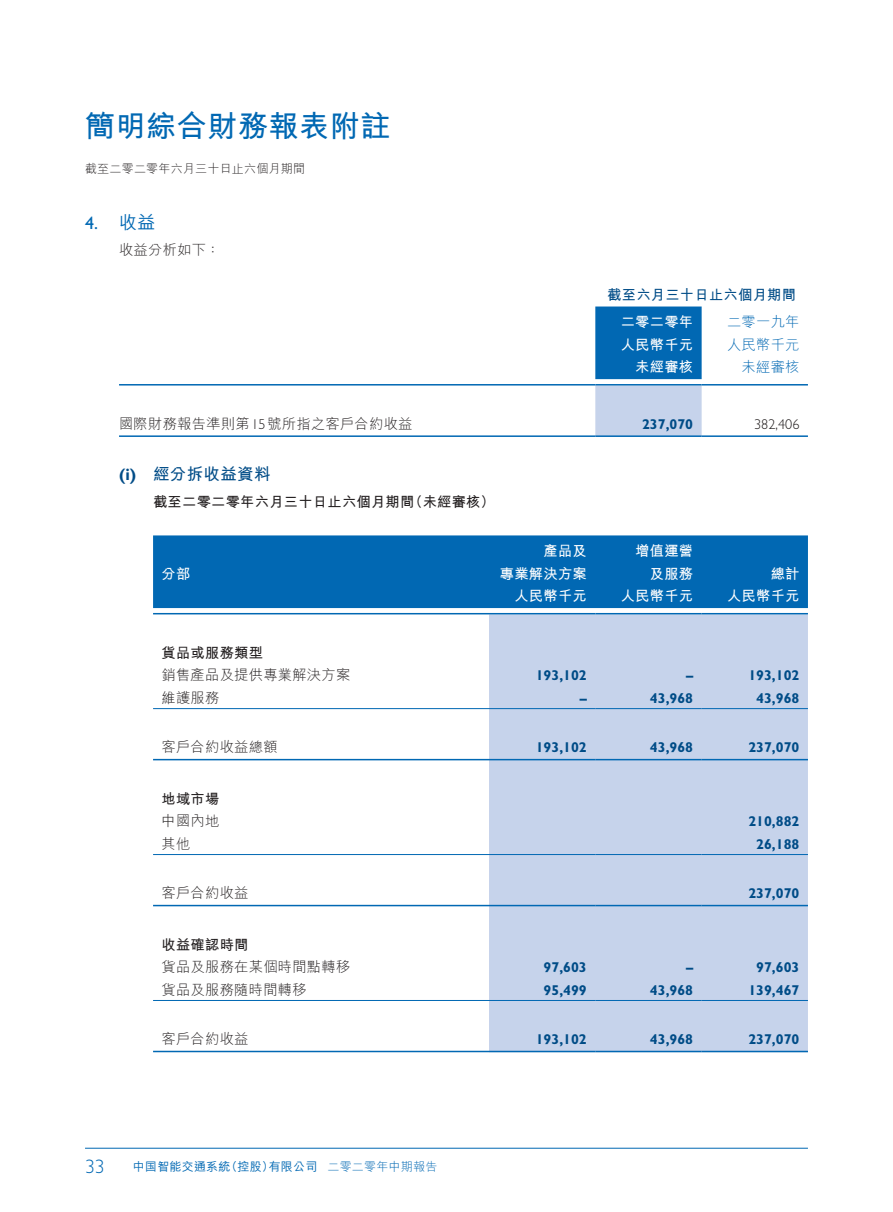
<style>
.page{position:relative;width:893px;height:1212px;background:#fff}
.page>*{position:absolute;margin:0;border:0;box-sizing:border-box;transform-origin:0 0}
.t1{font:700 30px "M Hei HK";letter-spacing:.02em;color:#0168b3}
.t2{font:300 19.5px "Gill Sans Std";color:#0168b3}
._01_H1{font:500 18px "M Hei HK";color:#0168b3}
._01_H1-2{font:18px "Gill Sans Std";color:#0168b3}
._02_H2{font:700 16.5px "M Hei HK";letter-spacing:.02em;color:#004c87}
._02_H2-2{font:700 16.5px "Gill Sans Std";color:#004c87}
._50_Table_txt{font:700 14.25px "Gill Sans Std";color:#004c87}
._50_Table_txt-2{font:300 14.25px "M Hei HK";letter-spacing:.02em;color:#231f20}
._50_Table_txt-3{font:700 14.25px "M Hei HK";letter-spacing:.02em;color:#fff}
._03_H3{font:700 14.25px "M Hei HK";letter-spacing:.02em;color:#231f20}
._50_Table_txt-4{font:700 14.25px "M Hei HK";letter-spacing:.02em;color:#231f20}
._50_Table_txt-5{font:300 14.25px "M Hei HK";letter-spacing:.02em;color:#0168b3}
._50_Table_txt-6{font:700 14.25px "M Hei HK";letter-spacing:.02em;color:#004c87}
._00_txt{font:300 14.25px "M Hei HK";letter-spacing:.02em;color:#231f20}
._50_Table_txt-7{font:300 14.25px "Gill Sans Std";color:#231f20}
.t3{font:300 12px "M Hei HK";letter-spacing:.02em;color:#231f20}
.t4{font:500 12px "M Hei HK";letter-spacing:.02em;color:#0168b3}
.t5{font:300 12px "M Hei HK";letter-spacing:.02em;color:#0168b3}
.s1{font-family:"Gill Sans Std"}
</style>
<div class="page">
<hr style="left:85px;top:1148px;width:723px;height:1px;background:#0168b3">
<div style="left:595px;top:306px;width:107px;height:73px;background:#0168b3"></div>
<div style="left:595px;top:385px;width:107px;height:50px;background:#c6d3eb"></div>
<hr style="left:119px;top:384px;width:476px;height:1px;background:#0168b3">
<hr style="left:595px;top:384px;width:107px;height:1px;background:#0168b3">
<hr style="left:702px;top:384px;width:106px;height:1px;background:#0168b3">
<hr style="left:119px;top:435px;width:476px;height:2px;background:#0168b3">
<hr style="left:595px;top:435px;width:107px;height:2px;background:#0168b3">
<hr style="left:702px;top:435px;width:106px;height:2px;background:#0168b3">
<div style="left:153px;top:535px;width:655px;height:73px;background:#0168b3"></div>
<div style="left:489px;top:614px;width:319px;height:437px;background:#c6d3eb"></div>
<hr style="left:153px;top:613px;width:336px;height:1px;background:#0168b3">
<hr style="left:489px;top:613px;width:106px;height:1px;background:#0168b3">
<hr style="left:595px;top:613px;width:107px;height:1px;background:#0168b3">
<hr style="left:702px;top:613px;width:106px;height:1px;background:#0168b3">
<hr style="left:153px;top:708px;width:336px;height:1px;background:#0168b3">
<hr style="left:489px;top:708px;width:106px;height:1px;background:#0168b3">
<hr style="left:595px;top:708px;width:107px;height:1px;background:#0168b3">
<hr style="left:702px;top:708px;width:106px;height:1px;background:#0168b3">
<hr style="left:153px;top:759px;width:336px;height:1px;background:#0168b3">
<hr style="left:489px;top:759px;width:106px;height:1px;background:#0168b3">
<hr style="left:595px;top:759px;width:107px;height:1px;background:#0168b3">
<hr style="left:702px;top:759px;width:106px;height:1px;background:#0168b3">
<hr style="left:153px;top:854px;width:336px;height:1px;background:#0168b3">
<hr style="left:489px;top:854px;width:106px;height:1px;background:#0168b3">
<hr style="left:595px;top:854px;width:107px;height:1px;background:#0168b3">
<hr style="left:702px;top:854px;width:106px;height:1px;background:#0168b3">
<hr style="left:153px;top:905px;width:336px;height:1px;background:#0168b3">
<hr style="left:489px;top:905px;width:106px;height:1px;background:#0168b3">
<hr style="left:595px;top:905px;width:107px;height:1px;background:#0168b3">
<hr style="left:702px;top:905px;width:106px;height:1px;background:#0168b3">
<hr style="left:153px;top:1000px;width:336px;height:1px;background:#0168b3">
<hr style="left:489px;top:1000px;width:106px;height:1px;background:#0168b3">
<hr style="left:595px;top:1000px;width:107px;height:1px;background:#0168b3">
<hr style="left:702px;top:1000px;width:106px;height:1px;background:#0168b3">
<hr style="left:153px;top:1051px;width:336px;height:1px;background:#0168b3">
<hr style="left:489px;top:1051px;width:106px;height:1px;background:#0168b3">
<hr style="left:595px;top:1051px;width:107px;height:1px;background:#0168b3">
<hr style="left:702px;top:1051px;width:106px;height:1px;background:#0168b3">
<h1 class="t1" style="left:85px;top:104px;width:307px">簡明綜合財務報表附註</h1>
<p class="t3" style="left:85px;top:162px;width:222px">截至二零二零年六月三十日止六個月期間</p>
<p class="_01_H1-2" style="left:85px;top:212px;width:14px">4.</p>
<p class="_01_H1" style="left:119px;top:209px;width:38px">收益</p>
<p class="_00_txt" style="left:119px;top:243px;width:103px">收益分析如下：</p>
<p class="_50_Table_txt-2" style="left:119px;top:416px;width:295px">國際財務報告準則第<span class="s1">15</span>號所指之客戶合約收益</p>
<p class="_02_H2" style="left:153px;top:462px;width:119px">經分拆收益資料</p>
<p class="_02_H2-2" style="left:119px;top:465px;width:19px">)i(</p>
<p class="_03_H3" style="left:408px;top:491px;width:88px">（未經審核(</p>
<p class="_03_H3" style="left:153px;top:491px;width:263px">截至二零二零年六月三十日止六個月期間</p>
<p class="_50_Table_txt-3" style="left:162px;top:563px;width:30px">分部</p>
<p class="_50_Table_txt-3" style="left:543px;top:540px;width:45px">產品及</p>
<p class="_50_Table_txt-3" style="left:500px;top:563px;width:88px">專業解決方案</p>
<p class="_50_Table_txt-3" style="left:514px;top:585px;width:74px">人民幣千元</p>
<p class="_50_Table_txt-4" style="left:162px;top:642px;width:103px">貨品或服務類型</p>
<p class="_50_Table_txt-2" style="left:162px;top:668px;width:190px">銷售產品及提供專業解決方案</p>
<p class="_50_Table_txt-2" style="left:162px;top:690px;width:59px">維護服務</p>
<p class="_50_Table_txt-2" style="left:162px;top:740px;width:117px">客戶合約收益總額</p>
<p class="_50_Table_txt-4" style="left:162px;top:788px;width:59px">地域市場</p>
<p class="_50_Table_txt-2" style="left:162px;top:813px;width:59px">中國內地</p>
<p class="_50_Table_txt-2" style="left:162px;top:836px;width:30px">其他</p>
<p class="_50_Table_txt-2" style="left:162px;top:885px;width:88px">客戶合約收益</p>
<p class="_50_Table_txt-4" style="left:162px;top:934px;width:88px">收益確認時間</p>
<p class="_50_Table_txt-2" style="left:162px;top:959px;width:190px">貨品及服務在某個時間點轉移</p>
<p class="_50_Table_txt-2" style="left:162px;top:982px;width:147px">貨品及服務隨時間轉移</p>
<p class="_50_Table_txt-2" style="left:162px;top:1031px;width:88px">客戶合約收益</p>
<p class="_50_Table_txt" style="left:536px;top:667px;width:53px">193,102</p>
<p class="_50_Table_txt" style="left:580px;top:689px;width:9px">–</p>
<p class="_50_Table_txt" style="left:536px;top:739px;width:53px">193,102</p>
<p class="_50_Table_txt" style="left:544px;top:959px;width:45px">97,603</p>
<p class="_50_Table_txt" style="left:544px;top:981px;width:45px">95,499</p>
<p class="_50_Table_txt" style="left:536px;top:1031px;width:53px">193,102</p>
<p class="_50_Table_txt-6" style="left:607px;top:285px;width:190px">截至六月三十日止六個月期間</p>
<p class="_50_Table_txt-5" style="left:727px;top:315px;width:74px">二零一九年</p>
<p class="_50_Table_txt-3" style="left:621px;top:312px;width:74px">二零二零年</p>
<p class="_50_Table_txt-3" style="left:621px;top:334px;width:74px">人民幣千元</p>
<p class="_50_Table_txt-5" style="left:727px;top:337px;width:74px">人民幣千元</p>
<p class="_50_Table_txt-3" style="left:635px;top:357px;width:59px">未經審核</p>
<p class="_50_Table_txt-5" style="left:742px;top:360px;width:59px">未經審核</p>
<p class="_50_Table_txt" style="left:642px;top:415px;width:53px">237,070</p>
<p class="_50_Table_txt-7" style="left:754px;top:416px;width:47px">382,406</p>
<p class="_50_Table_txt-3" style="left:635px;top:540px;width:59px">增值運營</p>
<p class="_50_Table_txt-3" style="left:650px;top:563px;width:45px">及服務</p>
<p class="_50_Table_txt-3" style="left:771px;top:563px;width:30px">總計</p>
<p class="_50_Table_txt-3" style="left:621px;top:585px;width:74px">人民幣千元</p>
<p class="_50_Table_txt-3" style="left:727px;top:585px;width:74px">人民幣千元</p>
<p class="_50_Table_txt" style="left:686px;top:667px;width:9px">–</p>
<p class="_50_Table_txt" style="left:748px;top:667px;width:53px">193,102</p>
<p class="_50_Table_txt" style="left:650px;top:689px;width:45px">43,968</p>
<p class="_50_Table_txt" style="left:756px;top:689px;width:45px">43,968</p>
<p class="_50_Table_txt" style="left:650px;top:739px;width:45px">43,968</p>
<p class="_50_Table_txt" style="left:748px;top:739px;width:53px">237,070</p>
<p class="_50_Table_txt" style="left:748px;top:813px;width:53px">210,882</p>
<p class="_50_Table_txt" style="left:756px;top:835px;width:45px">26,188</p>
<p class="_50_Table_txt" style="left:748px;top:885px;width:53px">237,070</p>
<p class="_50_Table_txt" style="left:686px;top:959px;width:9px">–</p>
<p class="_50_Table_txt" style="left:756px;top:959px;width:45px">97,603</p>
<p class="_50_Table_txt" style="left:650px;top:981px;width:45px">43,968</p>
<p class="_50_Table_txt" style="left:748px;top:981px;width:53px">139,467</p>
<p class="_50_Table_txt" style="left:650px;top:1031px;width:45px">43,968</p>
<p class="_50_Table_txt" style="left:748px;top:1031px;width:53px">237,070</p>
<h2 class="t2" style="left:85px;top:1155px;width:21px">33</h2>
<p class="t4" style="left:225px;top:1158px;width:50px">（控股）</p>
<p class="t4" style="left:269px;top:1158px;width:50px">有限公司</p>
<p class="t4" style="left:133px;top:1158px;width:99px">中国智能交通系統</p>
<p class="t5" style="left:327px;top:1160px;width:111px">二零二零年中期報告</p>
</div>
